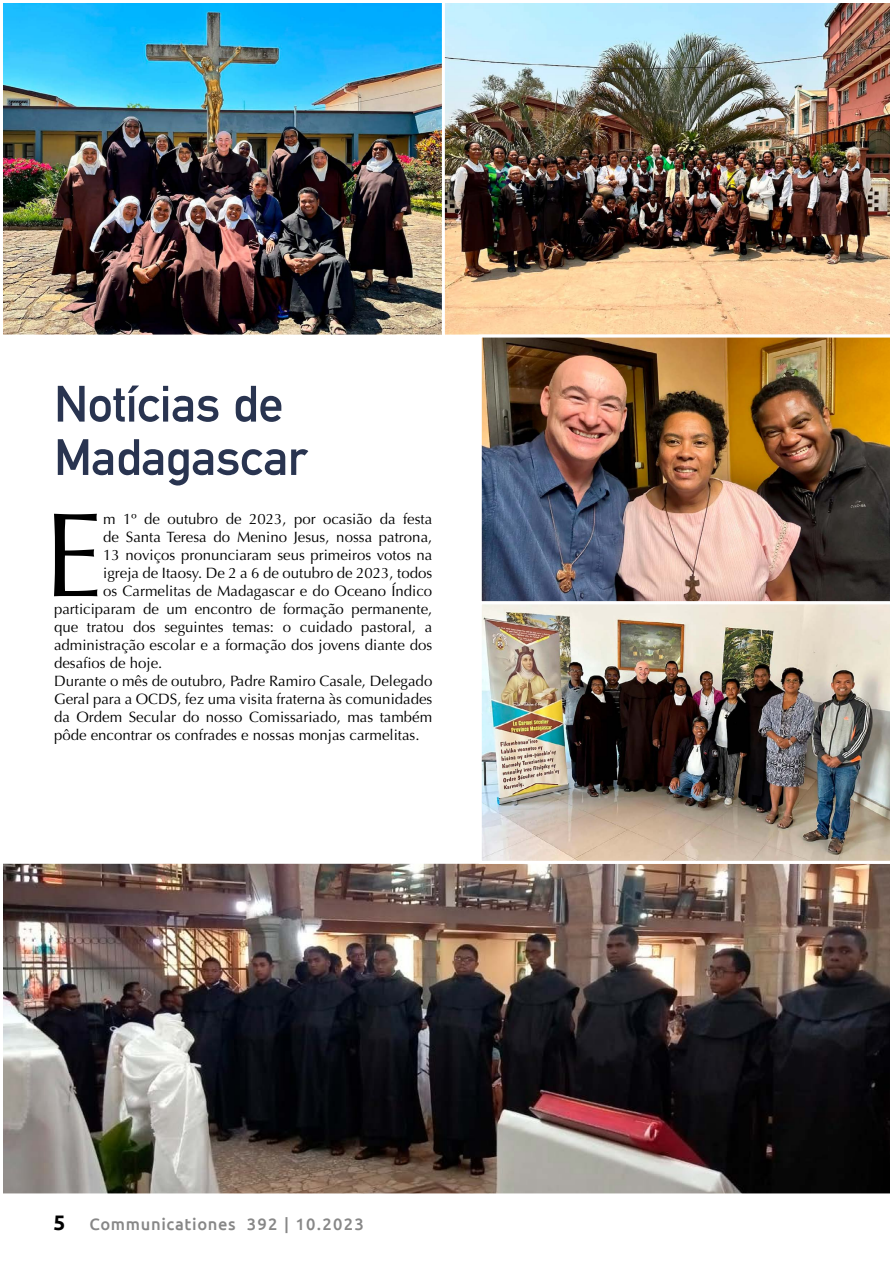
<style>
.page{position:relative;width:893px;height:1263px;background:#fff}
.page>*{position:absolute;margin:0;border:0;box-sizing:border-box;transform-origin:0 0}
.t1{font:120.15px "Optima";color:#000}
.t2{font:700 50.25px/53.4px "DIN Alternate";letter-spacing:-.005em;color:#293450}
.t3{font:500 16.5px "Ubuntu";letter-spacing:.04em;color:#878787}
.t4{font:15px "Optima";color:#000}
.s1{font-weight:700;font-size:21px;color:#000}
</style>
<div class="page">
<img style="left:4px;top:4px;width:438px;height:330px">
<div style="left:0;top:0;width:446px;height:338px;border:3px solid #fff"></div>
<img style="left:446px;top:4px;width:443px;height:330px">
<div style="left:442px;top:0;width:451px;height:338px;border:3px solid #fff"></div>
<img style="left:483px;top:339px;width:406px;height:521px">
<div style="left:479px;top:335px;width:414px;height:269px;border:3px solid #fff"></div>
<img style="left:4px;top:865px;width:885px;height:327px">
<div style="left:0;top:861px;width:893px;height:335px;border:3px solid #fff"></div>
<div style="left:479px;top:601px;width:414px;height:263px;border:3px solid #fff"></div>
<h2 class="t2" style="left:54px;top:374px;width:255px">Notícias de<br>Madagascar</h2>
<h1 class="t1" style="left:43px;top:486px;width:62px">E</h1>
<p class="t4" style="left:103px;top:510px;width:330px">m 1º de outubro de 2023, por ocasião da festa</p>
<p class="t4" style="left:103px;top:528px;width:331px">de Santa Teresa do Menino Jesus, nossa patrona,</p>
<p class="t4" style="left:103px;top:546px;width:331px">13 noviços pronunciaram seus primeiros votos na</p>
<p class="t4" style="left:103px;top:564px;width:331px">igreja de Itaosy. De 2 a 6 de outubro de 2023, todos</p>
<p class="t4" style="left:103px;top:582px;width:331px">os Carmelitas de Madagascar e do Oceano Índico</p>
<p class="t4" style="left:54px;top:600px;width:380px">participaram de um encontro de formação permanente,</p>
<p class="t4" style="left:54px;top:618px;width:380px">que tratou dos seguintes temas: o cuidado pastoral, a</p>
<p class="t4" style="left:54px;top:636px;width:380px">administração escolar e a formação dos jovens diante dos</p>
<p class="t4" style="left:54px;top:654px;width:110px">desafios de hoje.</p>
<p class="t4" style="left:54px;top:672px;width:380px">Durante o mês de outubro, Padre Ramiro Casale, Delegado</p>
<p class="t4" style="left:54px;top:690px;width:380px">Geral para a OCDS, fez uma visita fraterna às comunidades</p>
<p class="t4" style="left:54px;top:708px;width:380px">da Ordem Secular do nosso Comissariado, mas também</p>
<p class="t4" style="left:54px;top:726px;width:367px">pôde encontrar os confrades e nossas monjas carmelitas.</p>
<p class="t3" style="left:54px;top:1213px;width:312px"><span class="s1">5</span> Communicationes 392 | 10.2023</p>
</div>
